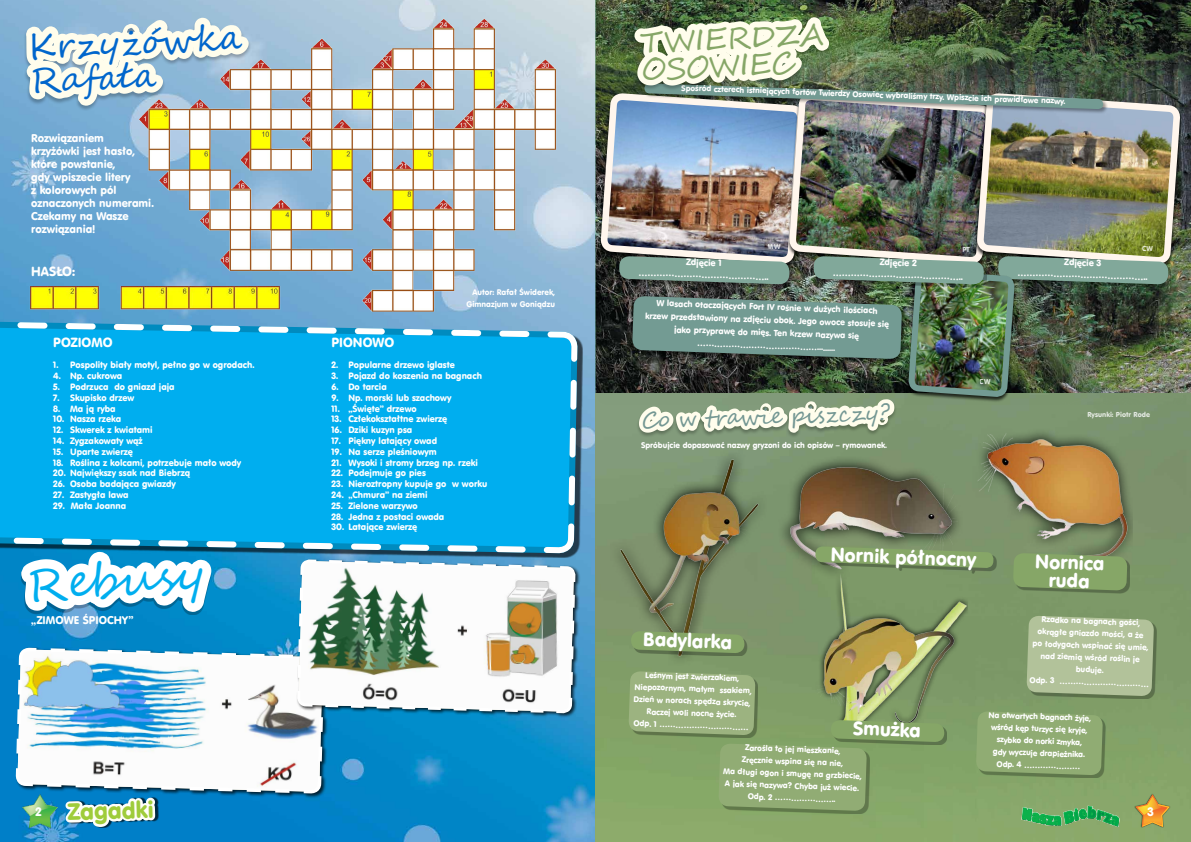
<style>
.page{position:relative;width:1191px;height:842px;background:#fff}
.page>*{position:absolute;margin:0;border:0;box-sizing:border-box;transform-origin:0 0}
.t1{font:45.9px "Segoe Script";color:#00aeef}
.t2{font:35.3px/33.9px "Segoe Script";color:#06c}
.t3{font:29.7px/26.7px "Segoe Script";color:#86a667}
.t4{font:23.1px "VAG Rounded EU";color:#9fcc3b}
.t5{font:22.2px "Segoe Script";color:#749793}
.t6{font:19px/18px "VAG Rounded EU";color:#fff;text-align:center}
.t7{font:13px "VAG Rounded EU";color:#fff}
.t8{font:12px "VAG Rounded EU";color:#fff}
.t9{font:11px/13px "VAG Rounded EU";color:#fff}
.t10{font:9px/12px "VAG Rounded EU";color:#fff;text-align:center}
.t11{font:8.6px/12.9px "VAG Rounded EU";color:#fff;text-align:center}
.t12{font:8.1px/12.2px "VAG Rounded EU";color:#fff;text-align:center}
.t13{font:8px/12px "VAG Rounded EU";color:#fff;text-align:right}
.t14{font:7px "VAG Rounded EU";letter-spacing:.005em;color:#fff}
</style>
<div class="page">
<img style="left:580px;top:0;width:15px;height:842px">
<svg style="left:0;top:0;width:580px;height:842px;background:#74b7d7"></svg>
<svg style="left:2px;top:0;width:551px;height:842px"></svg>
<svg style="left:295px;top:558px;width:282px;height:284px"></svg>
<img style="left:595px;top:0;width:596px;height:394px">
<img style="left:597px;top:90px;width:22px;height:304px">
<img style="left:1169px;top:90px;width:14px;height:304px">
<img style="left:595px;top:394px;width:596px;height:448px">
<div style="left:607px;top:447px;width:159px;height:219px;background:linear-gradient(to bottom,#809977,#809668)"></div>
<img style="left:611px;top:447px;width:8px;height:220px">
<div style="left:1134px;top:793px;width:36px;height:35px;background:#000;opacity:.75"></div>
<img style="left:619px;top:0;width:550px;height:827px">
<h2 class="t2" style="left:27px;top:31px;width:217px;rotate:-3deg">Krzyżówka<br>Rafała</h2>
<p class="t9" style="left:31px;top:132px;width:124px">Rozwiązaniem krzyżówki jest hasło, które powstanie,<br>gdy wpiszecie litery<br>z kolorowych pól oznaczonych numerami.<br>Czekamy na Wasze rozwiązania!</p>
<h3 class="t7" style="left:31px;top:263px;width:45px">HASŁO:</h3>
<h3 class="t7" style="left:53px;top:334px;width:61px">POZIOMO</h3>
<p class="t10" style="left:53px;top:359px;width:203px">1. Pospolity biały motyl, pełno go w ogrodach.</p>
<p class="t10" style="left:53px;top:370px;width:71px">4. Np. cukrowa</p>
<p class="t10" style="left:53px;top:381px;width:123px">5. Podrzuca do gniazd jaja</p>
<p class="t10" style="left:53px;top:392px;width:83px">7. Skupisko drzew</p>
<p class="t10" style="left:53px;top:403px;width:64px">8. Ma ją ryba</p>
<p class="t10" style="left:53px;top:413px;width:69px">10. Nasza rzeka</p>
<p class="t10" style="left:53px;top:424px;width:101px">12. Skwerek z kwiatami</p>
<p class="t10" style="left:53px;top:435px;width:91px">14. Zygzakowaty wąż</p>
<p class="t10" style="left:53px;top:446px;width:81px">15. Uparte zwierzę</p>
<p class="t10" style="left:53px;top:457px;width:190px">18. Roślina z kolcami, potrzebuje mało wody</p>
<p class="t10" style="left:53px;top:467px;width:138px">20. Największy ssak nad Biebrzą</p>
<p class="t10" style="left:53px;top:478px;width:124px">26. Osoba badająca gwiazdy</p>
<p class="t10" style="left:53px;top:489px;width:77px">27. Zastygła lawa</p>
<p class="t10" style="left:53px;top:500px;width:75px">29. Mała Joanna</p>
<h1 class="t1" style="left:24px;top:549px;width:181px;rotate:-4deg">Rebusy</h1>
<p class="t9" style="left:31px;top:614px;width:104px">„ZIMOWE ŚPIOCHY”</p>
<h3 class="t8" style="left:35px;top:805px;width:8px">2</h3>
<h3 class="t4" style="left:68px;top:798px;width:87px;rotate:-2deg">Zagadki</h3>
<p class="t13" style="left:466px;top:287px;width:90px">Autor: Rafał Świderek,<br>Gimnazjum w Goniądzu</p>
<h3 class="t7" style="left:331px;top:334px;width:64px">PIONOWO</h3>
<p class="t10" style="left:331px;top:359px;width:125px">2. Popularne drzewo iglaste</p>
<p class="t10" style="left:331px;top:370px;width:152px">3. Pojazd do koszenia na bagnach</p>
<p class="t10" style="left:331px;top:381px;width:57px">6. Do tarcia</p>
<p class="t10" style="left:331px;top:392px;width:121px">9. Np. morski lub szachowy</p>
<p class="t10" style="left:331px;top:403px;width:87px">11. „Święte” drzewo</p>
<p class="t10" style="left:331px;top:413px;width:117px">13. Człekokształtne zwierzę</p>
<p class="t10" style="left:331px;top:424px;width:82px">16. Dziki kuzyn psa</p>
<p class="t10" style="left:331px;top:435px;width:107px">17. Piękny latający owad</p>
<p class="t10" style="left:331px;top:446px;width:107px">19. Na serze pleśniowym</p>
<p class="t10" style="left:331px;top:457px;width:148px">21. Wysoki i stromy brzeg np. rzeki</p>
<p class="t10" style="left:331px;top:467px;width:96px">22. Podejmuje go pies</p>
<p class="t10" style="left:331px;top:478px;width:157px">23. Nieroztropny kupuje go w worku</p>
<p class="t10" style="left:331px;top:489px;width:98px">24. „Chmura” na ziemi</p>
<p class="t10" style="left:331px;top:500px;width:88px">25. Zielone warzywo</p>
<p class="t10" style="left:331px;top:511px;width:114px">28. Jedna z postaci owada</p>
<p class="t10" style="left:331px;top:521px;width:87px">30. Latające zwierzę</p>
<h3 class="t3" style="left:639px;top:30px;width:185px;rotate:-3deg">TWIERDZA<br>OSOWIEC</h3>
<p class="t13" style="left:681px;top:82px;width:386px;rotate:2deg">Spośród czterech istniejących fortów Twierdzy Osowiec wybraliśmy trzy. Wpiszcie ich prawidłowe nazwy.</p>
<p class="t14" style="left:768px;top:242px;width:14px">MW</p>
<p class="t14" style="left:962px;top:245px;width:9px">PT</p>
<p class="t14" style="left:1142px;top:244px;width:12px">CW</p>
<p class="t10" style="left:639px;top:255px;width:132px;rotate:2deg">Zdjęcie 1 ……………………………………..</p>
<p class="t10" style="left:1018px;top:255px;width:132px;rotate:2deg">Zdjęcie 3 ……………………………………..</p>
<p class="t10" style="left:833px;top:255px;width:132px;rotate:2deg">Zdjęcie 2 ……………………………………..</p>
<p class="t11" style="left:646px;top:297px;width:245px;rotate:2deg">W lasach otaczających Fort IV rośnie w dużych ilościach krzew przedstawiony na zdjęciu obok. Jego owoce stosuje się jako przyprawę do mięs. Ten krzew nazywa się …………………………………….........</p>
<h3 class="t5" style="left:641px;top:402px;width:250px;rotate:-2deg">Co w trawie piszczy?</h3>
<p class="t13" style="left:641px;top:439px;width:248px">Spróbujcie dopasować nazwy gryzoni do ich opisów – rymowanek.</p>
<p class="t14" style="left:980px;top:378px;width:12px">CW</p>
<p class="t14" style="left:1087px;top:410px;width:64px">Rysunki: Piotr Rode</p>
<h3 class="t6" style="left:643px;top:631px;width:90px;rotate:2deg">Badylarka</h3>
<h3 class="t6" style="left:831px;top:546px;width:147px;rotate:2deg">Nornik północny</h3>
<p class="t12" style="left:634px;top:669px;width:119px;rotate:2deg">Leśnym jest zwierzakiem,<br>Niepozornym, małym ssakiem,<br>Dzień w norach spędza skrycie,<br>Raczej woli nocne życie.<br>Odp. 1 ……………………………</p>
<p class="t12" style="left:724px;top:741px;width:140px;rotate:2deg">Zarośla to jej mieszkanie,<br>Zręcznie wspina się na nie,<br>Ma długi ogon i smugę na grzbiecie,<br>A jak się nazywa? Chyba już wiecie.<br>Odp. 2 …………………..</p>
<h3 class="t6" style="left:853px;top:720px;width:69px;rotate:2deg">Smużka</h3>
<h3 class="t6" style="left:1035px;top:553px;width:71px;rotate:2deg">Nornica ruda</h3>
<p class="t12" style="left:1032px;top:613px;width:121px;rotate:2deg">Rzadko na bagnach gości, okrągłe gniazdo mości, a że<br>po łodygach wspinać się umie, nad ziemią wśród roślin je buduje.<br>Odp. 3 ……………………………</p>
<p class="t12" style="left:988px;top:709px;width:104px;rotate:2deg">Na otwartych bagnach żyje, wśród kęp turzyc się kryje, szybko do norki zmyka,<br>gdy wyczuje drapieżnika.<br>Odp. 4 …………………</p>
<h3 class="t8" style="left:1147px;top:805px;width:8px">3</h3>
</div>
